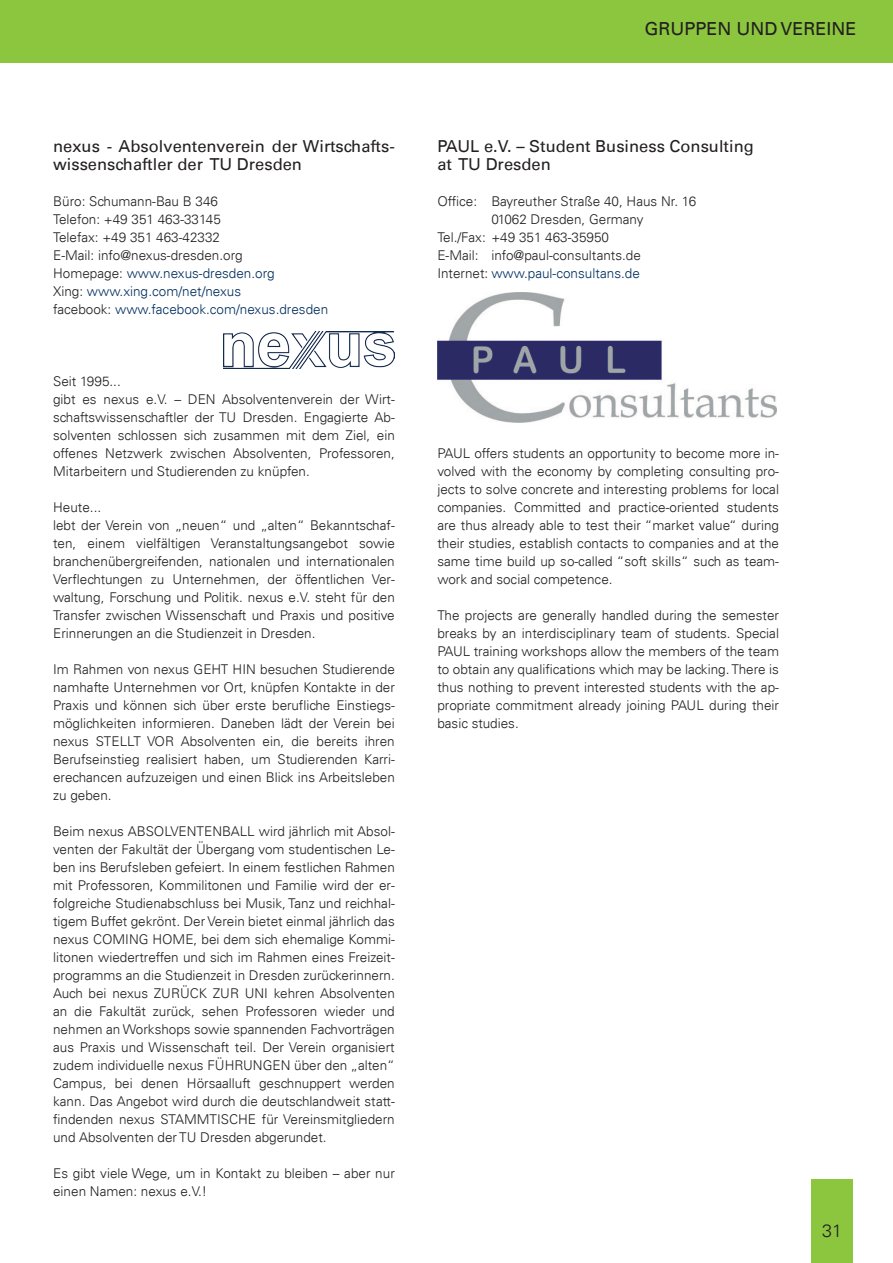
<style>
.page{position:relative;width:893px;height:1263px;background:#fff}
.page>*{position:absolute;margin:0;border:0;box-sizing:border-box;transform-origin:0 0}
.t1{font:18px "Univers";color:#231f20}
.t2{font:300 18px "Univers";color:#231f20}
.t3{font:16.5px/18px "Univers";color:#231f20}
.t4{font:300 13.5px/18px "Univers";color:#231f20}
.t5{font:300 13.5px "Univers";color:#002e5e}
.s1{color:#002e5e}
.s2{color:#231f20}
</style>
<div class="page">
<div style="left:812px;top:1179px;width:41px;height:84px;background:#8bc63e"></div>
<div style="left:0;top:0;width:893px;height:62px;background:#8bc63e"></div>
<img style="left:224px;top:331px;width:171px;height:37px">
<img style="left:437px;top:292px;width:340px;height:130px">
<p class="t3" style="left:53px;top:137px;width:343px">nexus - Absolventenverein der Wirtschafts&shy;wissenschaftler der TU Dresden</p>
<p class="t4" style="left:53px;top:192px;width:277px">Büro: Schumann-Bau B 346<br>Telefon: +49 351 463-33145<br>Telefax: +49 351 463-42332<br>E-Mail: info@nexus-dresden.org<br>Homepage: <span class="s1">www.nexus-dresden.org<br></span>Xing: <span class="s1">www.xing.com/net/nexus<br></span>facebook: <span class="s1">www.facebook.com/nexus.dresden</span></p>
<p class="t4" style="left:53px;top:372px;width:343px">Seit 1995...<br>gibt es nexus e.V. – DEN Absolventenverein der Wirt&shy;schaftswissenschaftler der TU Dresden. Engagierte Ab&shy;solventen schlossen sich zusammen mit dem Ziel, ein offenes Netzwerk zwischen Absolventen, Professoren, Mitarbeitern und Studierenden zu knüpfen.</p>
<p class="t4" style="left:53px;top:498px;width:343px">Heute...<br>lebt der Verein von „neuen“ und „alten“ Bekanntschaf&shy;ten, einem vielfältigen Veranstaltungsangebot sowie branchenübergreifenden, nationalen und internationalen Verflechtungen zu Unternehmen, der öffentlichen Ver&shy;waltung, Forschung und Politik. nexus e.V. steht für den Transfer zwischen Wissenschaft und Praxis und positive Erinnerungen an die Studienzeit in Dresden.</p>
<p class="t4" style="left:53px;top:660px;width:343px;text-align:justify">Im Rahmen von nexus GEHT HIN besuchen Studierende namhafte Unternehmen vor Ort, knüpfen Kontakte in der Praxis und können sich über erste berufliche Einstiegs&shy;möglichkeiten informieren. Daneben lädt der Verein bei nexus STELLT VOR Absolventen ein, die bereits ihren Berufseinstieg realisiert haben, um Studierenden Karri&shy;erechancen aufzuzeigen und einen Blick ins Arbeitsleben zu geben.</p>
<p class="t4" style="left:53px;top:822px;width:343px;text-align:justify">Beim nexus ABSOLVENTENBALL wird jährlich mit Absol&shy;venten der Fakultät der Übergang vom studentischen Le&shy;ben ins Berufsleben gefeiert. In einem festlichen Rahmen mit Professoren, Kommilitonen und Familie wird der er&shy;folgreiche Studienabschluss bei Musik, Tanz und reichhal&shy;tigem Buffet gekrönt. Der Verein bietet einmal jährlich das nexus COMING HOME, bei dem sich ehemalige Kommi&shy;litonen wiedertreffen und sich im Rahmen eines Freizeit&shy;programms an die Studienzeit in Dresden zurückerinnern.<br>Auch bei nexus ZURÜCK ZUR UNI kehren Absolventen an die Fakultät zurück, sehen Professoren wieder und nehmen an Workshops sowie spannenden Fachvorträgen aus Praxis und Wissenschaft teil. Der Verein organisiert zudem individuelle nexus FÜHRUNGEN über den „alten“ Campus, bei denen Hörsaalluft geschnuppert werden kann. Das Angebot wird durch die deutschlandweit statt&shy;findenden nexus STAMMTISCHE für Vereinsmitgliedern und Absolventen der TU Dresden abgerundet.</p>
<p class="t4" style="left:53px;top:1164px;width:343px">Es gibt viele Wege, um in Kontakt zu bleiben – aber nur einen Namen: nexus e.V.!</p>
<h1 class="t1" style="left:644px;top:18px;width:214px">GRUPPEN UND VEREINE</h1>
<p class="t3" style="left:437px;top:137px;width:318px">PAUL e.V. – Student Business Consulting at TU Dresden</p>
<p class="t4" style="left:437px;top:192px;width:260px">Office: Bayreuther Straße 40, Haus Nr. 16</p>
<p class="t4" style="left:491px;top:210px;width:154px">01062 Dresden, Germany</p>
<p class="t4" style="left:437px;top:228px;width:173px">Tel./Fax: +49 351 463-35950</p>
<p class="t4" style="left:437px;top:246px;width:205px">E-Mail: info@paul-consultants.de</p>
<p class="t5" style="left:437px;top:265px;width:204px"><span class="s2">Internet:</span> www.paul-consultans.de</p>
<p class="t4" style="left:437px;top:444px;width:343px;text-align:justify">PAUL offers students an opportunity to become more in&shy;volved with the economy by completing consulting pro&shy;jects to solve concrete and interesting problems for local companies. Committed and practice-oriented students are thus already able to test their “market value“ during their studies, establish contacts to companies and at the same time build up so-called “soft skills“ such as team&shy;work and social competence.</p>
<p class="t4" style="left:437px;top:606px;width:343px;text-align:justify">The projects are generally handled during the semester breaks by an interdisciplinary team of students. Special PAUL training workshops allow the members of the team to obtain any qualifications which may be lacking. There is thus nothing to prevent interested students with the ap&shy;propriate commitment already joining PAUL during their basic studies.</p>
<h1 class="t2" style="left:822px;top:1220px;width:22px">31</h1>
</div>
